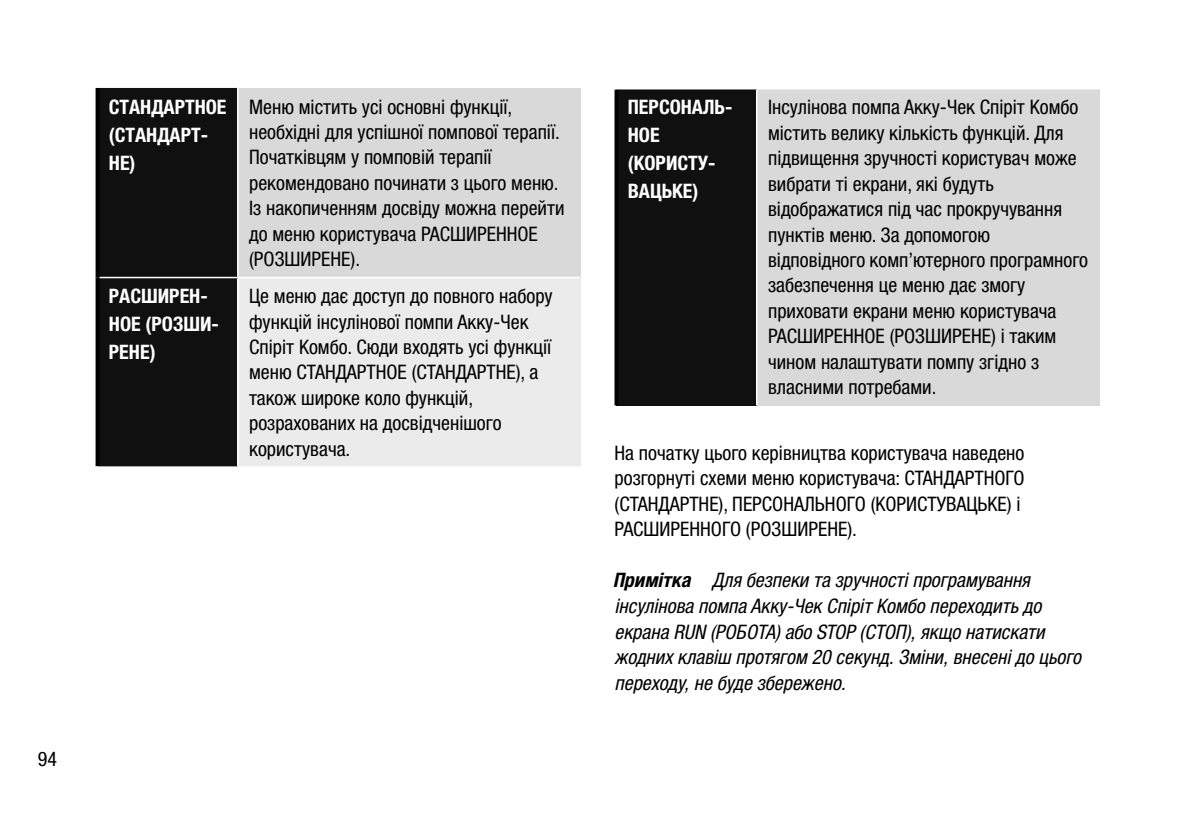
<style>
.page{position:relative;width:1191px;height:840px;background:#fff}
.page>*{position:absolute;margin:0;border:0;box-sizing:border-box;transform-origin:0 0}
.t1{font:condensed 20px/25.4px "Helvetica Neue LTW1 G";color:#000}
.t2{font:italic condensed 20px/25.6px "Helvetica Neue LTW1 G";color:#000}
.t3{font:700 condensed 20px/28px "Helvetica Neue LTW1 G";color:#fff}
.s1{font-weight:700}
</style>
<div class="page">
<div style="left:100px;top:88px;width:137px;height:378px;background:#101010"></div>
<div style="left:238px;top:88px;width:342px;height:189px;background:#d9d9d9"></div>
<div style="left:238px;top:277px;width:342px;height:190px;background:#ebebeb"></div>
<hr style="left:96px;top:88px;width:4px;height:189px;background:#000">
<hr style="left:96px;top:277px;width:4px;height:189px;background:#000">
<hr style="left:100px;top:276px;width:138px;height:2px;background:#fff">
<hr style="left:238px;top:276px;width:342px;height:2px;background:#fff">
<hr style="left:238px;top:466px;width:342px;height:1px;background:#fff">
<div style="left:616px;top:89px;width:140px;height:316px;background:#101010"></div>
<div style="left:756px;top:89px;width:343px;height:316px;background:#d9d9d9"></div>
<svg style="left:614px;top:89px;width:4px;height:316px"></svg>
<hr style="left:756px;top:89px;width:1px;height:316px;background:#fff">
<p class="t1" style="left:38px;top:746px;width:21px">94</p>
<p class="t3" style="left:109px;top:92px;width:119px">СТАНДАРТНОЕ (СТАНДАРТ-<br>НЕ)</p>
<p class="t1" style="left:249px;top:94px;width:317px">Меню містить усі основні функції, необхідні для успішної помпової терапії.<br>Початківцям у помповій терапії рекомендовано починати з цього меню.<br>Із накопиченням досвіду можна перейти до меню користувача РАСШИРЕННОЕ (РОЗШИРЕНЕ).</p>
<p class="t3" style="left:109px;top:282px;width:112px">РАСШИРЕН-<br>НОЕ (РОЗШИ-<br>РЕНЕ)</p>
<p class="t1" style="left:249px;top:283px;width:305px">Це меню дає доступ до повного набору функцій інсулінової помпи Акку-Чек<br>Спіріт Комбо. Сюди входять усі функції меню СТАНДАРТНОЕ (СТАНДАРТНЕ), а також широке коло функцій, розрахованих на досвідченішого користувача.</p>
<p class="t3" style="left:628px;top:93px;width:106px">ПЕРСОНАЛЬ-<br>НОЕ (КОРИСТУ-<br>ВАЦЬКЕ)</p>
<p class="t1" style="left:768px;top:95px;width:321px">Інсулінова помпа Акку-Чек Спіріт Комбо містить велику кількість функцій. Для підвищення зручності користувач може вибрати ті екрани, які будуть відображатися під час прокручування пунктів меню. За допомогою відповідного комп’ютерного програмного забезпечення це меню дає змогу приховати екрани меню користувача РАСШИРЕННОЕ (РОЗШИРЕНЕ) і таким чином налаштувати помпу згідно з власними потребами.</p>
<p class="t1" style="left:614px;top:439px;width:411px">На початку цього керівництва користувача наведено розгорнуті схеми меню користувача: СТАНДАРТНОГО (СТАНДАРТНЕ), ПЕРСОНАЛЬНОГО (КОРИСТУВАЦЬКЕ) і РАСШИРЕННОГО (РОЗШИРЕНЕ).</p>
<p class="t2" style="left:614px;top:567px;width:468px"><span class="s1">Примітка</span> Для безпеки та зручності програмування інсулінова помпа Акку-Чек Спіріт Комбо переходить до екрана RUN (РОБОТА) або STOP (СТОП), якщо натискати жодних клавіш протягом 20 секунд. Зміни, внесені до цього переходу, не буде збережено.</p>
</div>
